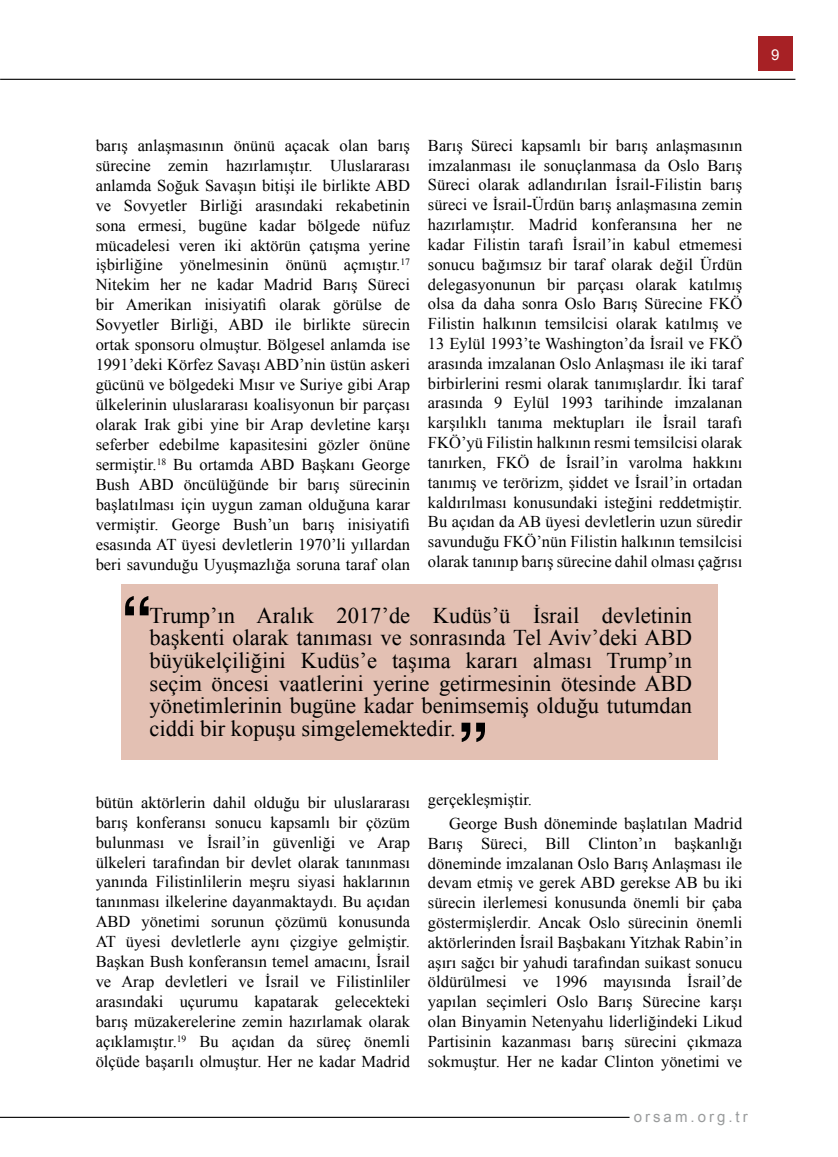
<style>
.page{position:relative;width:838px;height:1157px;background:#fff}
.page>*{position:absolute;margin:0;border:0;box-sizing:border-box;transform-origin:0 0}
.t1{font:22.5px/22.5px "Times New Roman";color:#000;text-align:justify}
.t2{font:16.5px/20px "Times New Roman";color:#000;text-align:justify}
.t3{font:15px "Arial";letter-spacing:.2em;color:#999b9c}
.t4{font:15px "Arial";color:#fff}
</style>
<div class="page">
<div style="left:758px;top:36px;width:34px;height:35px;background:#a72125"></div>
<hr style="left:0;top:79px;width:795px;height:1px;background:#000">
<hr style="left:0;top:1116px;width:629px;height:1px;background:#000">
<div style="left:120px;top:584px;width:597px;height:175px;background:#e3c0b3"></div>
<svg style="left:125px;top:596px;width:24px;height:19px"></svg>
<svg style="left:461px;top:722px;width:24px;height:20px"></svg>
<p class="t4" style="left:771px;top:45px;width:10px">9</p>
<p class="t2" style="left:96px;top:135px;width:316px">barış anlaşmasının önünü açacak olan barış sürecine zemin hazırlamıştır. Uluslararası anlamda Soğuk Savaşın bitişi ile birlikte ABD ve Sovyetler Birliği arasındaki rekabetinin sona ermesi, bugüne kadar bölgede nüfuz mücadelesi veren iki aktörün çatışma yerine işbirliğine yönelmesinin önünü açmıştır.<sup>17<br></sup>Nitekim her ne kadar Madrid Barış Süreci bir Amerikan inisiyatifi olarak görülse de Sovyetler Birliği, ABD ile birlikte sürecin ortak sponsoru olmuştur. Bölgesel anlamda ise 1991’deki Körfez Savaşı ABD’nin üstün askeri gücünü ve bölgedeki Mısır ve Suriye gibi Arap ülkelerinin uluslararası koalisyonun bir parçası olarak Irak gibi yine bir Arap devletine karşı seferber edebilme kapasitesini gözler önüne sermiştir.<sup>18</sup> Bu ortamda ABD Başkanı George Bush ABD öncülüğünde bir barış sürecinin başlatılması için uygun zaman olduğuna karar vermiştir. George Bush’un barış inisiyatifi esasında AT üyesi devletlerin 1970’li yıllardan beri savunduğu Uyuşmazlığa soruna taraf olan</p>
<p class="t2" style="left:428px;top:135px;width:316px">Barış Süreci kapsamlı bir barış anlaşmasının imzalanması ile sonuçlanmasa da Oslo Barış Süreci olarak adlandırılan İsrail-Filistin barış süreci ve İsrail-Ürdün barış anlaşmasına zemin hazırlamıştır. Madrid konferansına her ne kadar Filistin tarafı İsrail’in kabul etmemesi sonucu bağımsız bir taraf olarak değil Ürdün delegasyonunun bir parçası olarak katılmış olsa da daha sonra Oslo Barış Sürecine FKÖ Filistin halkının temsilcisi olarak katılmış ve 13 Eylül 1993’te Washington’da İsrail ve FKÖ arasında imzalanan Oslo Anlaşması ile iki taraf birbirlerini resmi olarak tanımışlardır. İki taraf arasında 9 Eylül 1993 tarihinde imzalanan karşılıklı tanıma mektupları ile İsrail tarafı FKÖ’yü Filistin halkının resmi temsilcisi olarak tanırken, FKÖ de İsrail’in varolma hakkını tanımış ve terörizm, şiddet ve İsrail’in ortadan kaldırılması konusundaki isteğini reddetmiştir.<br>Bu açıdan da AB üyesi devletlerin uzun süredir savunduğu FKÖ’nün Filistin halkının temsilcisi olarak tanınıp barış sürecine dahil olması çağrısı</p>
<p class="t1" style="left:150px;top:604px;width:544px">Trump’ın Aralık 2017’de Kudüs’ü İsrail devletinin başkenti olarak tanıması ve sonrasında Tel Aviv’deki ABD büyükelçiliğini Kudüs’e taşıma kararı alması Trump’ın seçim öncesi vaatlerini yerine getirmesinin ötesinde ABD yönetimlerinin bugüne kadar benimsemiş olduğu tutumdan ciddi bir kopuşu simgelemektedir.</p>
<p class="t2" style="left:96px;top:792px;width:316px">bütün aktörlerin dahil olduğu bir uluslararası barış konferansı sonucu kapsamlı bir çözüm bulunması ve İsrail’in güvenliği ve Arap ülkeleri tarafından bir devlet olarak tanınması yanında Filistinlilerin meşru siyasi haklarının tanınması ilkelerine dayanmaktaydı. Bu açıdan ABD yönetimi sorunun çözümü konusunda AT üyesi devletlerle aynı çizgiye gelmiştir.<br>Başkan Bush konferansın temel amacını, İsrail ve Arap devletleri ve İsrail ve Filistinliler arasındaki uçurumu kapatarak gelecekteki barış müzakerelerine zemin hazırlamak olarak açıklamıştır.<sup>19</sup> Bu açıdan da süreç önemli ölçüde başarılı olmuştur. Her ne kadar Madrid</p>
<p class="t2" style="left:449px;top:787px;width:294px;line-height:24px;text-indent:-21px">gerçekleşmiştir.<br>George Bush döneminde başlatılan Madrid</p>
<p class="t2" style="left:428px;top:833px;width:316px">Barış Süreci, Bill Clinton’ın başkanlığı döneminde imzalanan Oslo Barış Anlaşması ile devam etmiş ve gerek ABD gerekse AB bu iki sürecin ilerlemesi konusunda önemli bir çaba göstermişlerdir. Ancak Oslo sürecinin önemli aktörlerinden İsrail Başbakanı Yitzhak Rabin’in aşırı sağcı bir yahudi tarafından suikast sonucu öldürülmesi ve 1996 mayısında İsrail’de yapılan seçimleri Oslo Barış Sürecine karşı olan Binyamin Netenyahu liderliğindeki Likud Partisinin kazanması barış sürecini çıkmaza sokmuştur. Her ne kadar Clinton yönetimi ve</p>
<p class="t3" style="left:634px;top:1107px;width:115px">orsam.org.tr</p>
</div>
